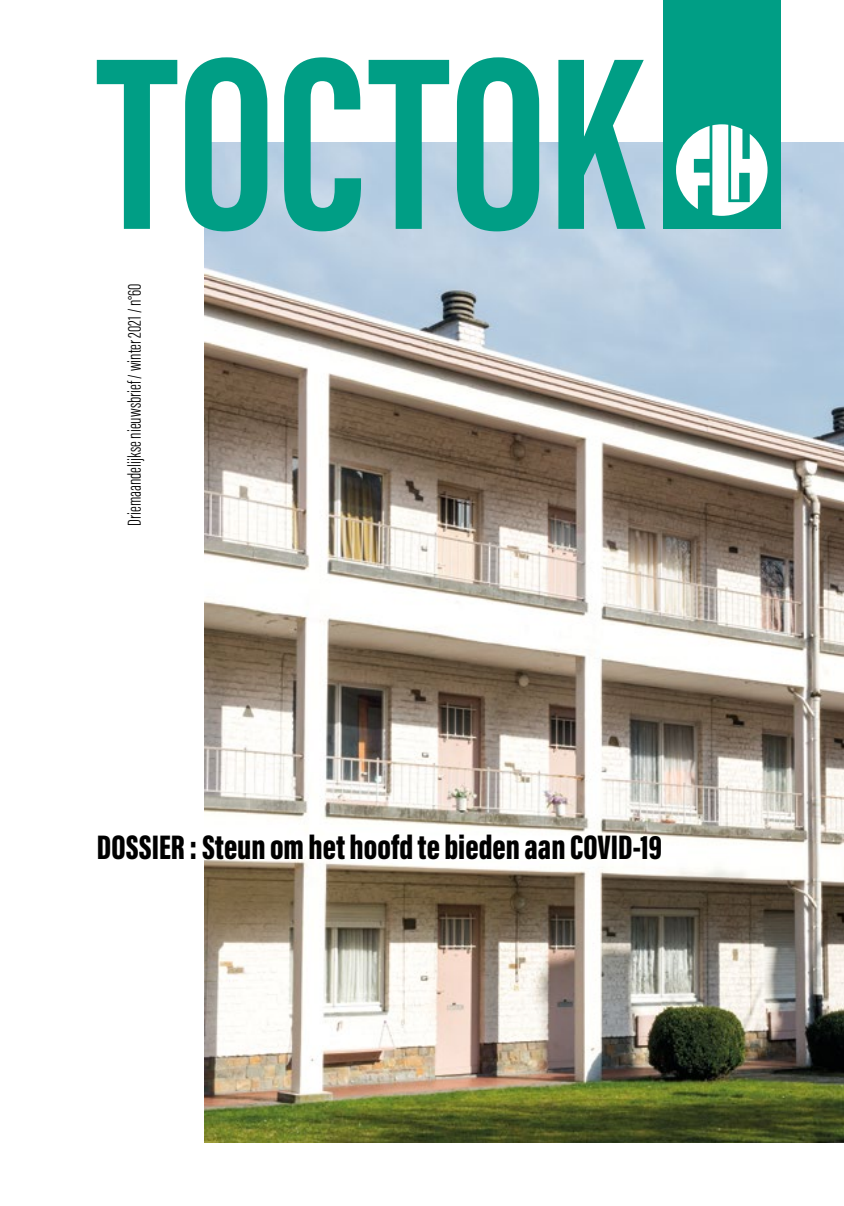
<style>
.page{position:relative;width:844px;height:1206px;background:#fff}
.page>*{position:absolute;margin:0;border:0;box-sizing:border-box;transform-origin:0 0}
.t1{font:700 252.88px "Acumin Pro Extra Cond";color:#009e85}
.t2{font:900 35px "Acumin Pro Extra Cond";color:#000}
.t3{font:300 19.25px "Acumin Pro Extra Cond";color:#000}
</style>
<div class="page">
<img style="left:204px;top:142px;width:639px;height:1000px">
<div style="left:663px;top:0;width:117px;height:229px;background:#009e85"></div>
<svg style="left:676px;top:124px;width:91px;height:92px"></svg>
<h1 class="t1" style="left:97px;top:-12px;width:546px">TOCTOK</h1>
<p class="t3" style="left:123px;top:525px;width:244px;rotate:-90deg">Driemaandelijkse nieuwsbrief / winter 2021 / n°60</p>
<h2 class="t2" style="left:97px;top:826px;width:566px">DOSSIER: Steun om het hoofd te bieden aan COVID-19</h2>
</div>
